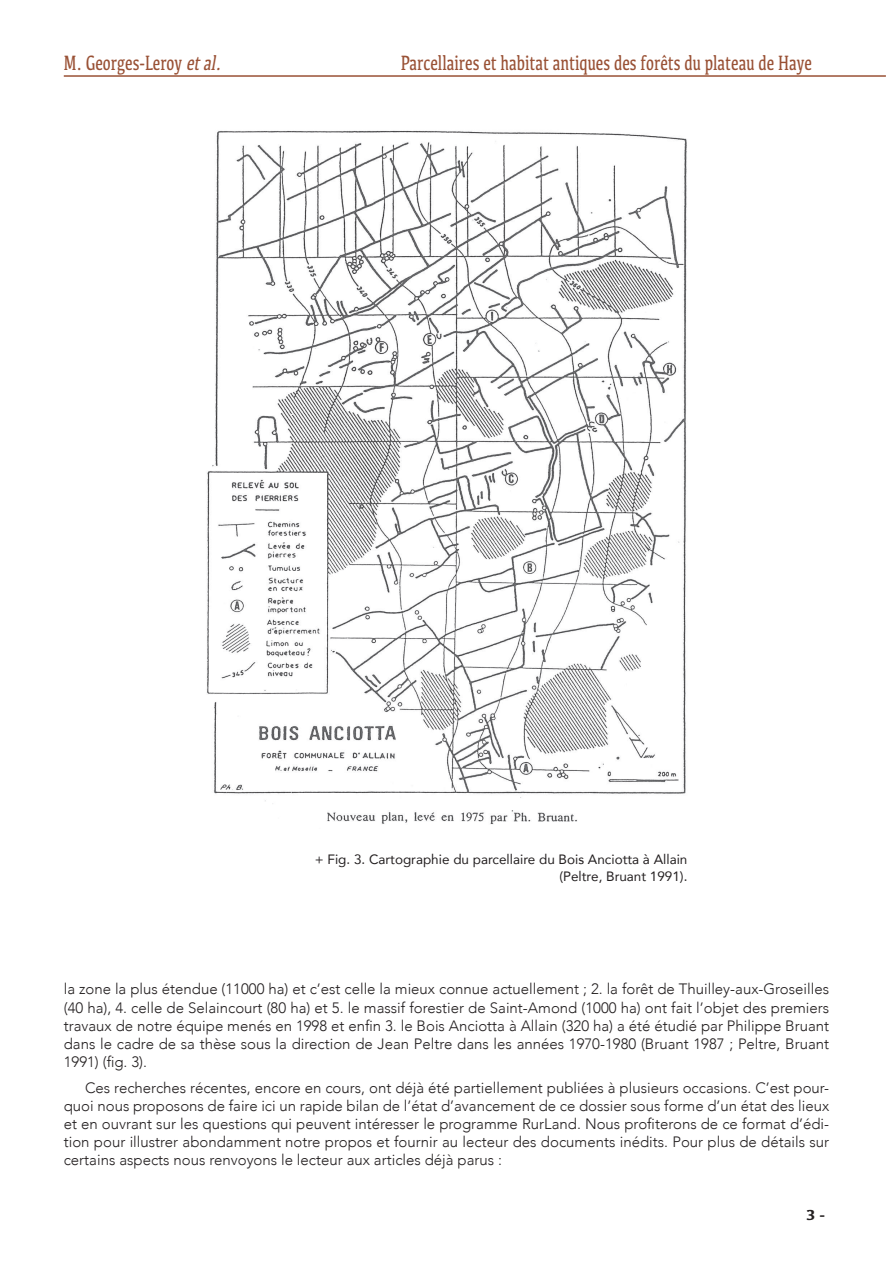
<style>
.page{position:relative;width:893px;height:1263px;background:#fff}
.page>*{position:absolute;margin:0;border:0;box-sizing:border-box;transform-origin:0 0}
.t1{font:21.45px "Kefa";color:#995135;scale:.7 1}
.t2{font:300 15px/18px "Avenir";color:#231f20;text-align:justify}
.t3{font:700 15px "Kefa";color:#231f20}
.t4{font:13.5px/16.5px "Avenir";color:#231f20;text-align:right}
.s1{font-style:italic}
.s2{font-style:inherit}
</style>
<div class="page">
<hr style="left:64px;top:75px;width:822px;height:2px;background:#995135">
<img style="left:207px;top:130px;width:480px;height:695px">
<h1 class="t1" style="left:64px;top:55px;width:231px">M. Georges-Leroy <span class="s1">etal.</span></h1>
<h1 class="t1" style="left:401px;top:55px;width:589px">Parcellaires et habitat antiques des forêts du plateau de Haye</h1>
<p class="t4" style="left:315px;top:852px;width:374px"><span class="s2">+</span> Fig. 3. Cartographie du parcellaire du Bois Anciotta à Allain (Peltre, Bruant 1991).</p>
<p class="t2" style="left:64px;top:980px;width:767px">la zone la plus étendue (11000 ha) et c’est celle la mieux connue actuellement ; 2. la forêt de Thuilley-aux-Groseilles (40 ha), 4. celle de Selaincourt (80 ha) et 5. le massif forestier de Saint-Amond (1000 ha) ont fait l’objet des premiers travaux de notre équipe menés en 1998 et enin 3. le Bois Anciotta à Allain (320 ha) a été étudié par Philippe Bruant dans le cadre de sa thèse sous la direction de Jean Peltre dans les années 1970-1980 (Bruant 1987 ; Peltre, Bruant 1991) (ig. 3).</p>
<p class="t2" style="left:64px;top:1079px;width:767px;text-indent:21px">Ces recherches récentes, encore en cours, ont déjà été partiellement publiées à plusieurs occasions. C’est pour&shy;quoi nous proposons de faire ici un rapide bilan de l’état d’avancement de ce dossier sous forme d’un état des lieux et en ouvrant sur les questions qui peuvent intéresser le programme RurLand. Nous proiterons de ce format d’édi&shy;tion pour illustrer abondamment notre propos et fournir au lecteur des documents inédits. Pour plus de détails sur certains aspects nous renvoyons le lecteur aux articles déjà parus :</p>
<p class="t3" style="left:806px;top:1207px;width:20px">3 -</p>
</div>
